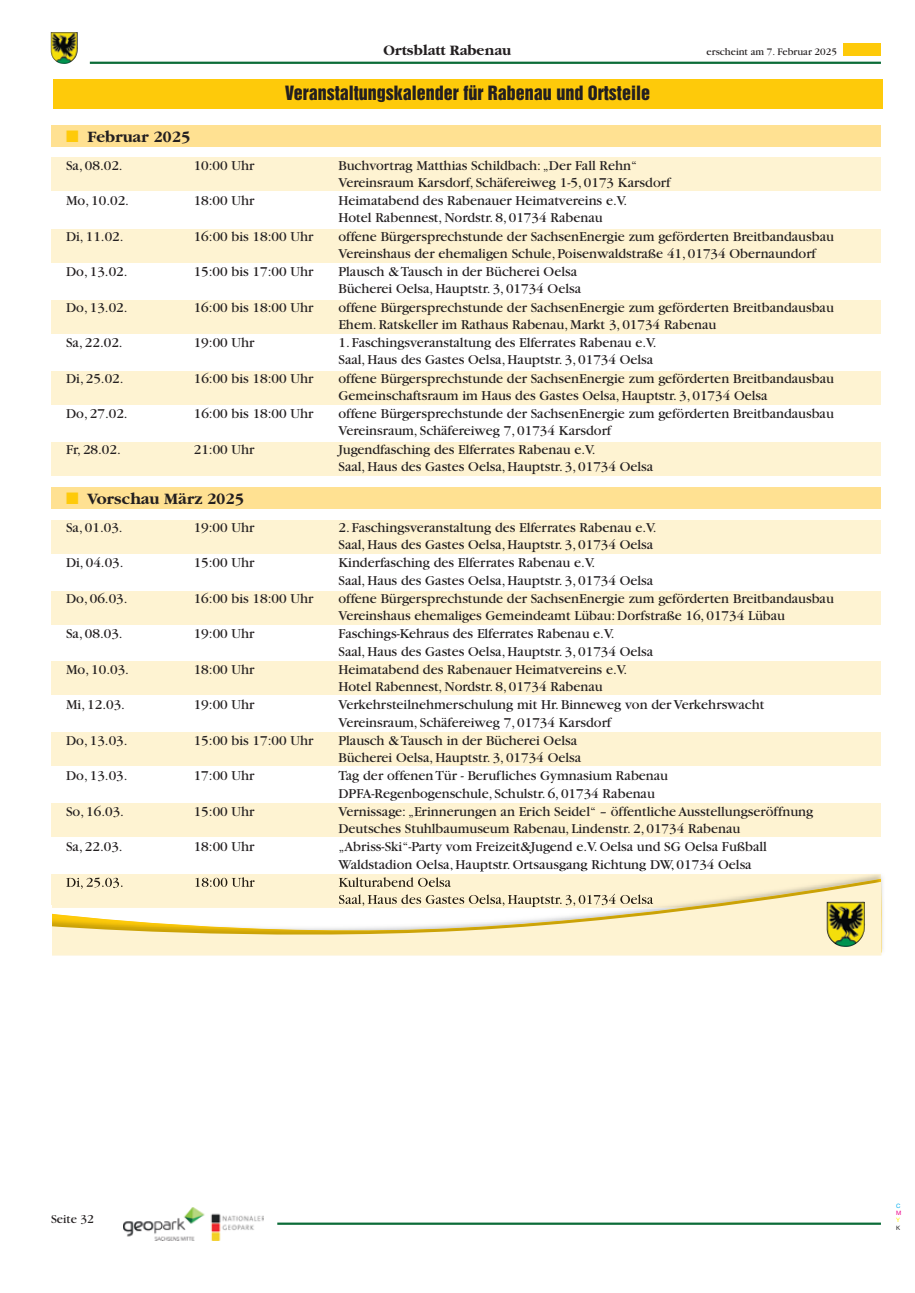
<style>
.page{position:relative;width:915px;height:1293px;background:#fff}
.page>*{position:absolute;margin:0;border:0;box-sizing:border-box;transform-origin:0 0}
.t1{font:18px "Helvetica Inserat";color:#231f20}
.t2{font:700 16.5px "Garamond";color:#231f20}
.t3{font:700 15px "Garamond";color:#231f20}
.t4{font:14.25px/17.1px "Garamond";color:#231f20}
.t5{font:12.75px "Garamond";color:#231f20}
.t6{font:10.5px "Garamond";color:#231f20}
.t7{font:6px "Helvetica Neue";color:#00aeef}
.t8{font:6px "Helvetica Neue";color:#ed028c}
.t9{font:6px "Helvetica Neue";color:#fff101}
.t10{font:6px "Helvetica Neue";color:#231f20}
.s1{color:#feca0a}
</style>
<div class="page">
<hr style="left:90px;top:62px;width:790px;height:2px;background:#0b6c38">
<hr style="left:277px;top:1222px;width:603px;height:2px;background:#0b6c38">
<div style="left:843px;top:43px;width:37px;height:12px;background:#feca0a"></div>
<img style="left:51px;top:32px;width:27px;height:32px">
<img style="left:123px;top:1207px;width:141px;height:33px">
<div style="left:53px;top:79px;width:829px;height:29px;background:#feca0a"></div>
<div style="left:51px;top:126px;width:829px;height:21px;background:#ffe192"></div>
<div style="left:51px;top:158px;width:829px;height:33px;background:#fef3d2"></div>
<div style="left:51px;top:229px;width:829px;height:33px;background:#fef3d2"></div>
<div style="left:51px;top:300px;width:829px;height:33px;background:#fef3d2"></div>
<div style="left:51px;top:371px;width:829px;height:33px;background:#fef3d2"></div>
<div style="left:51px;top:442px;width:829px;height:34px;background:#fef3d2"></div>
<div style="left:51px;top:520px;width:829px;height:33px;background:#fef3d2"></div>
<div style="left:51px;top:591px;width:829px;height:33px;background:#fef3d2"></div>
<div style="left:51px;top:661px;width:829px;height:34px;background:#fef3d2"></div>
<div style="left:51px;top:732px;width:829px;height:34px;background:#fef3d2"></div>
<div style="left:51px;top:803px;width:829px;height:34px;background:#fef3d2"></div>
<div style="left:51px;top:487px;width:829px;height:21px;background:#ffe192"></div>
<img style="left:52px;top:869px;width:831px;height:87px">
<div style="left:51px;top:874px;width:829px;height:31px;background:#fef3d2"></div>
<img style="left:66px;top:877px;width:134px;height:2px">
<img style="left:52px;top:879px;width:829px;height:3px">
<svg style="left:52px;top:882px;width:829px;height:73px;background:#f6ebc7"></svg>
<img style="left:826px;top:901px;width:38px;height:46px">
<p class="t3" style="left:383px;top:45px;width:129px">Ortsblatt Rabenau</p>
<p class="t6" style="left:706px;top:48px;width:132px">erscheint am 7. Februar 2025</p>
<p class="t1" style="left:285px;top:85px;width:366px">Veranstaltungskalender für Rabenau und Ortsteile</p>
<p class="t2" style="left:66px;top:130px;width:126px"><span class="s1">■</span> Februar 2025</p>
<p class="t4" style="left:66px;top:158px;width:58px">Sa, 08.02.</p>
<p class="t4" style="left:194px;top:158px;width:62px">10:00 Uhr</p>
<p class="t4" style="left:338px;top:158px;width:333px">Buchvortrag Matthias Schildbach: „Der Fall Rehn“<br>Vereinsraum Karsdorf, Schäfereiweg 1-5, 0173 Karsdorf</p>
<p class="t4" style="left:66px;top:193px;width:64px">Mo, 10.02.</p>
<p class="t4" style="left:194px;top:193px;width:62px">18:00 Uhr</p>
<p class="t4" style="left:338px;top:193px;width:290px">Heimatabend des Rabenauer Heimatvereins e.V.<br>Hotel Rabennest, Nordstr. 8, 01734 Rabenau</p>
<p class="t4" style="left:66px;top:229px;width:59px">Di, 11.02.</p>
<p class="t4" style="left:194px;top:229px;width:121px">16:00 bis 18:00 Uhr</p>
<p class="t4" style="left:338px;top:229px;width:497px">offene Bürgersprechstunde der SachsenEnergie zum geförderten Breitbandausbau<br>Vereinshaus der ehemaligen Schule, Poisenwaldstraße 41, 01734 Obernaundorf</p>
<p class="t4" style="left:66px;top:264px;width:63px">Do, 13.02.</p>
<p class="t4" style="left:194px;top:264px;width:121px">15:00 bis 17:00 Uhr</p>
<p class="t4" style="left:338px;top:264px;width:244px">Plausch &amp; Tausch in der Bücherei Oelsa<br>Bücherei Oelsa, Hauptstr. 3, 01734 Oelsa</p>
<p class="t4" style="left:66px;top:300px;width:63px">Do, 13.02.</p>
<p class="t4" style="left:194px;top:300px;width:121px">16:00 bis 18:00 Uhr</p>
<p class="t4" style="left:338px;top:300px;width:497px">offene Bürgersprechstunde der SachsenEnergie zum geförderten Breitbandausbau<br>Ehem. Ratskeller im Rathaus Rabenau, Markt 3, 01734 Rabenau</p>
<p class="t4" style="left:66px;top:335px;width:58px">Sa, 22.02.</p>
<p class="t4" style="left:194px;top:335px;width:62px">19:00 Uhr</p>
<p class="t4" style="left:338px;top:335px;width:319px">1. Faschingsveranstaltung des Elferrates Rabenau e.V.<br>Saal, Haus des Gastes Oelsa, Hauptstr. 3, 01734 Oelsa</p>
<p class="t4" style="left:66px;top:371px;width:59px">Di, 25.02.</p>
<p class="t4" style="left:194px;top:371px;width:121px">16:00 bis 18:00 Uhr</p>
<p class="t4" style="left:338px;top:371px;width:497px">offene Bürgersprechstunde der SachsenEnergie zum geförderten Breitbandausbau<br>Gemeinschaftsraum im Haus des Gastes Oelsa, Hauptstr. 3, 01734 Oelsa</p>
<p class="t4" style="left:66px;top:406px;width:63px">Do, 27.02.</p>
<p class="t4" style="left:194px;top:406px;width:121px">16:00 bis 18:00 Uhr</p>
<p class="t4" style="left:338px;top:406px;width:497px">offene Bürgersprechstunde der SachsenEnergie zum geförderten Breitbandausbau<br>Vereinsraum, Schäfereiweg 7, 01734 Karsdorf</p>
<p class="t4" style="left:66px;top:442px;width:56px">Fr, 28.02.</p>
<p class="t4" style="left:194px;top:442px;width:62px">21:00 Uhr</p>
<p class="t4" style="left:338px;top:442px;width:316px">Jugendfasching des Elferrates Rabenau e.V.<br>Saal, Haus des Gastes Oelsa, Hauptstr. 3, 01734 Oelsa</p>
<p class="t2" style="left:66px;top:492px;width:179px"><span class="s1">■</span> Vorschau März 2025</p>
<p class="t4" style="left:66px;top:520px;width:58px">Sa, 01.03.</p>
<p class="t4" style="left:194px;top:520px;width:62px">19:00 Uhr</p>
<p class="t4" style="left:338px;top:520px;width:319px">2. Faschingsveranstaltung des Elferrates Rabenau e.V.<br>Saal, Haus des Gastes Oelsa, Hauptstr. 3, 01734 Oelsa</p>
<p class="t4" style="left:66px;top:555px;width:59px">Di, 04.03.</p>
<p class="t4" style="left:194px;top:555px;width:62px">15:00 Uhr</p>
<p class="t4" style="left:338px;top:555px;width:316px">Kinderfasching des Elferrates Rabenau e.V.<br>Saal, Haus des Gastes Oelsa, Hauptstr. 3, 01734 Oelsa</p>
<p class="t4" style="left:66px;top:591px;width:63px">Do, 06.03.</p>
<p class="t4" style="left:194px;top:591px;width:121px">16:00 bis 18:00 Uhr</p>
<p class="t4" style="left:338px;top:591px;width:497px">offene Bürgersprechstunde der SachsenEnergie zum geförderten Breitbandausbau<br>Vereinshaus ehemaliges Gemeindeamt Lübau: Dorfstraße 16, 01734 Lübau</p>
<p class="t4" style="left:66px;top:626px;width:58px">Sa, 08.03.</p>
<p class="t4" style="left:194px;top:626px;width:62px">19:00 Uhr</p>
<p class="t4" style="left:338px;top:626px;width:316px">Faschings-Kehraus des Elferrates Rabenau e.V.<br>Saal, Haus des Gastes Oelsa, Hauptstr. 3, 01734 Oelsa</p>
<p class="t4" style="left:66px;top:662px;width:64px">Mo, 10.03.</p>
<p class="t4" style="left:194px;top:662px;width:62px">18:00 Uhr</p>
<p class="t4" style="left:338px;top:662px;width:290px">Heimatabend des Rabenauer Heimatvereins e.V.<br>Hotel Rabennest, Nordstr. 8, 01734 Rabenau</p>
<p class="t4" style="left:66px;top:697px;width:60px">Mi, 12.03.</p>
<p class="t4" style="left:194px;top:697px;width:62px">19:00 Uhr</p>
<p class="t4" style="left:338px;top:697px;width:427px">Verkehrsteilnehmerschulung mit Hr. Binneweg von der Verkehrswacht<br>Vereinsraum, Schäfereiweg 7, 01734 Karsdorf</p>
<p class="t4" style="left:66px;top:733px;width:63px">Do, 13.03.</p>
<p class="t4" style="left:194px;top:733px;width:121px">15:00 bis 17:00 Uhr</p>
<p class="t4" style="left:338px;top:733px;width:244px">Plausch &amp; Tausch in der Bücherei Oelsa<br>Bücherei Oelsa, Hauptstr. 3, 01734 Oelsa</p>
<p class="t4" style="left:66px;top:768px;width:63px">Do, 13.03.</p>
<p class="t4" style="left:194px;top:768px;width:62px">17:00 Uhr</p>
<p class="t4" style="left:338px;top:768px;width:331px">Tag der offenen Tür - Berufliches Gymnasium Rabenau<br>DPFA-Regenbogenschule, Schulstr. 6, 01734 Rabenau</p>
<p class="t4" style="left:66px;top:804px;width:59px">So, 16.03.</p>
<p class="t4" style="left:194px;top:804px;width:62px">15:00 Uhr</p>
<p class="t4" style="left:338px;top:804px;width:476px">Vernissage: „Erinnerungen an Erich Seidel“ – öffentliche Ausstellungseröffnung<br>Deutsches Stuhlbaumuseum Rabenau, Lindenstr. 2, 01734 Rabenau</p>
<p class="t4" style="left:66px;top:839px;width:58px">Sa, 22.03.</p>
<p class="t4" style="left:194px;top:839px;width:62px">18:00 Uhr</p>
<p class="t4" style="left:338px;top:839px;width:429px">„Abriss-Ski“-Party vom Freizeit&amp;Jugend e.V. Oelsa und SG Oelsa Fußball<br>Waldstadion Oelsa, Hauptstr. Ortsausgang Richtung DW, 01734 Oelsa</p>
<p class="t5" style="left:51px;top:1214px;width:44px">Seite 32</p>
<p class="t7" style="left:895px;top:1203px;width:6px">C</p>
<p class="t8" style="left:895px;top:1211px;width:7px">M</p>
<p class="t9" style="left:895px;top:1218px;width:5px">Y</p>
<p class="t10" style="left:895px;top:1225px;width:6px">K</p>
</div>
